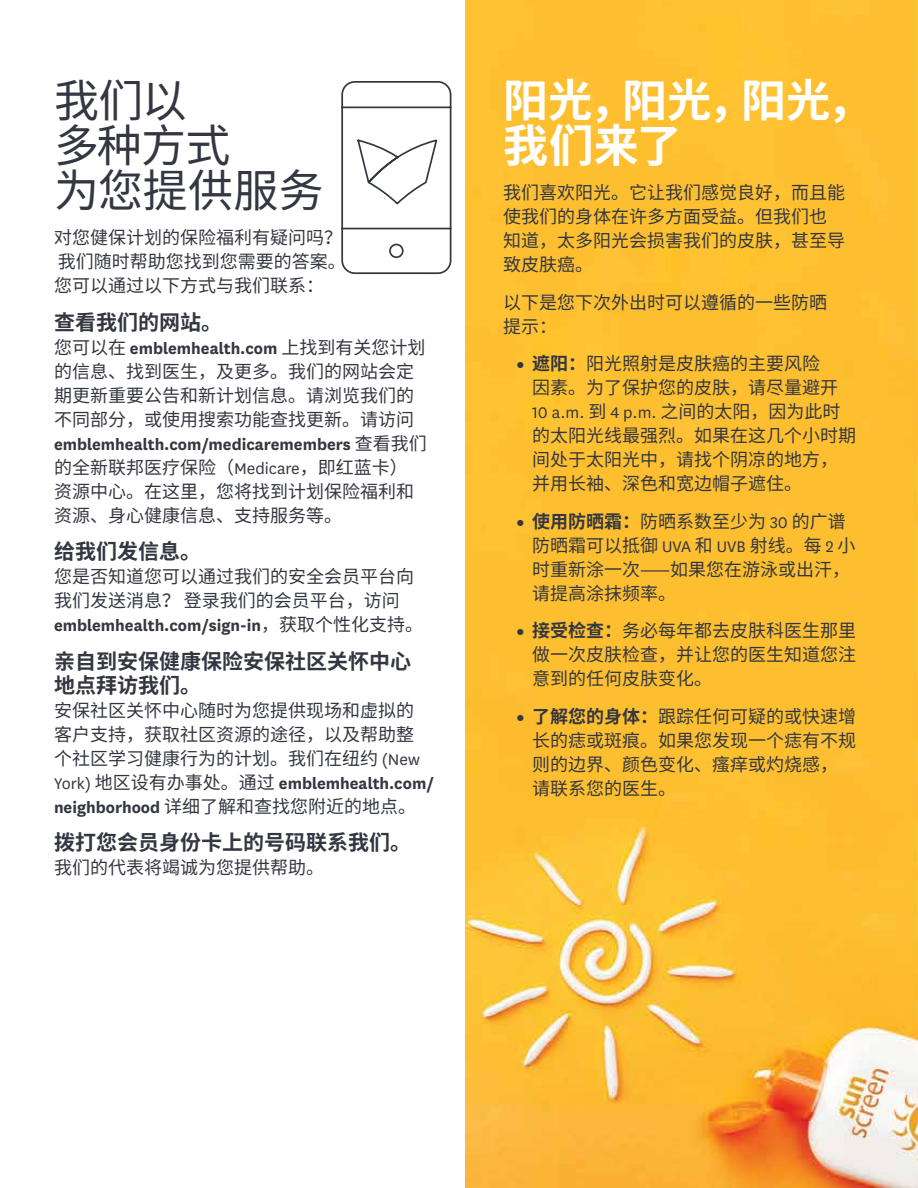
<style>
.page{position:relative;width:918px;height:1188px;background:#fff}
.page>*{position:absolute;margin:0;border:0;box-sizing:border-box;transform-origin:0 0}
.article_title_30pt{font:45px/45px "Noto Sans CJ Ksc";letter-spacing:-.01em;color:#343741}
.article_title_30pt-2{font:700 45px/45px "Noto Sans CJ Ksc";letter-spacing:-.005em;color:#fff}
._14pt_head{font:700 21px/24px "Noto Sans CJ Ksc";color:#343741}
._12_16_body{font:18px/24px "Noto Sans CJ Ksc";color:#343741}
.s1{font-family:"National";font-weight:700}
.s2{font-family:"National"}
.s3{font-family:"National";font-weight:900}
.s4{font-weight:700}
</style>
<div class="page">
<img style="left:466px;top:0;width:452px;height:1188px">
<svg style="left:341px;top:81px;width:111px;height:194px"></svg>
<h1 class="article_title_30pt" style="left:54px;top:79px;width:271px">我们以<br>多种方式<br>为您提供服务</h1>
<p class="_12_16_body" style="left:54px;top:226px;width:293px">对您健保计划的保险福利有疑问吗？我们随时帮助您找到您需要的答案。您可以通过以下方式与我们联系：</p>
<p class="_14pt_head" style="left:54px;top:311px;width:169px">查看我们的网站。</p>
<p class="_12_16_body" style="left:54px;top:336px;width:374px">您可以在 <span class="s1">emblemhealth.com</span> 上找到有关您计划的信息、找到医生，及更多。我们的网站会定期更新重要公告和新计划信息。请浏览我们的不同部分，或使用搜索功能查找更新。请访问<span class="s1">emblemhealth.com/medicaremembers</span> 查看我们的全新联邦医疗保险（<span class="s2">Medicare</span>，即红蓝卡）资源中心。在这里，您将找到计划保险福利和资源、身心健康信息、支持服务等。</p>
<p class="_14pt_head" style="left:54px;top:540px;width:148px">给我们发信息。</p>
<p class="_12_16_body" style="left:54px;top:565px;width:371px">您是否知道您可以通过我们的安全会员平台向我们发送消息？登录我们的会员平台，访问<span class="s1">emblemhealth.com/sign-in</span>，获取个性化支持。</p>
<p class="_14pt_head" style="left:54px;top:650px;width:358px">亲自到安保健康保险安保社区关怀中心地点拜访我们。</p>
<p class="_12_16_body" style="left:54px;top:699px;width:382px">安保社区关怀中心随时为您提供现场和虚拟的客户支持，获取社区资源的途径，以及帮助整个社区学习健康行为的计划。我们在纽约 <span class="s2">(New<br>York)</span> 地区设有办事处。通过 <span class="s1">emblemhealth.com/ neighborhood</span> 详细了解和查找您附近的地点。</p>
<p class="_14pt_head" style="left:54px;top:831px;width:358px">拨打您会员身份卡上的号码联系我们。</p>
<p class="_12_16_body" style="left:54px;top:856px;width:271px">我们的代表将竭诚为您提供帮助。</p>
<h1 class="article_title_30pt-2" style="left:503px;top:79px;width:371px">阳光，阳光，阳光，我们来了</h1>
<p class="_12_16_body" style="left:503px;top:181px;width:344px">我们喜欢阳光。它让我们感觉良好，而且能使我们的身体在许多方面受益。但我们也知道，太多阳光会损害我们的皮肤，甚至导致皮肤癌。</p>
<p class="_12_16_body" style="left:503px;top:291px;width:326px">以下是您下次外出时可以遵循的一些防晒提示：</p>
<p class="_12_16_body" style="left:532px;top:352px;width:325px;text-indent:-15px"><span class="s3">•</span> <span class="s4">遮阳：</span>阳光照射是皮肤癌的主要风险<br>因素。为了保护您的皮肤，请尽量避开<br><span class="s2">10 a.m.</span> 到 <span class="s2">4 p.m.</span> 之间的太阳，因为此时的太阳光线最强烈。如果在这几个小时期间处于太阳光中，请找个阴凉的地方，并用长袖、深色和宽边帽子遮住。</p>
<p class="_12_16_body" style="left:532px;top:510px;width:325px;text-indent:-15px"><span class="s3">•</span> <span class="s4">使用防晒霜：</span>防晒系数至少为 <span class="s2">30</span> 的广谱防晒霜可以抵御 <span class="s2">UVA</span> 和 <span class="s2">UVB</span> 射线。每 <span class="s2">2</span> 小时重新涂一次——如果您在游泳或出汗，请提高涂抹频率。</p>
<p class="_12_16_body" style="left:532px;top:619px;width:325px;text-align:justify;text-indent:-15px"><span class="s3">•</span> <span class="s4">接受检查：</span>务必每年都去皮肤科医生那里做一次皮肤检查，并让您的医生知道您注意到的任何皮肤变化。</p>
<p class="_12_16_body" style="left:532px;top:705px;width:325px;text-indent:-15px"><span class="s3">•</span> <span class="s4">了解您的身体：</span>跟踪任何可疑的或快速增长的痣或斑痕。如果您发现一个痣有不规则的边界、颜色变化、瘙痒或灼烧感，请联系您的医生。</p>
</div>
